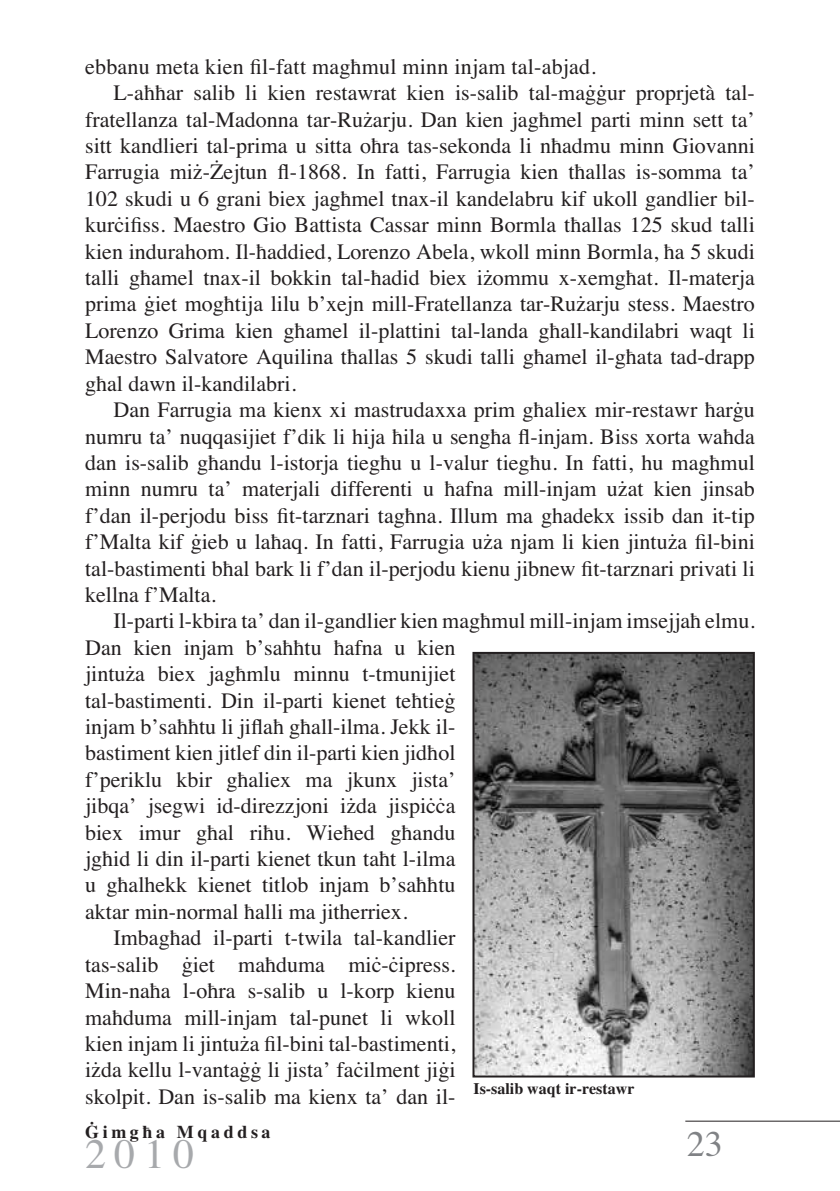
<style>
.page{position:relative;width:840px;height:1191px;background:#fff}
.page>*{position:absolute;margin:0;border:0;box-sizing:border-box;transform-origin:0 0}
.t1{font:42px "M Times Plain";color:#a7a9ac}
.t2{font:36px "M Times Plain";color:#808285}
.t3{font:22px "M Times Plain";color:#231f20}
.t4{font:700 18px "M Times";letter-spacing:.2em;color:#231f20}
.t5{font:700 16px "M Times";color:#231f20}
</style>
<div class="page">
<hr style="left:685px;top:1120px;width:154px;height:1px;background:#231f20">
<img style="left:475px;top:655px;width:276px;height:419px">
<div style="left:472px;top:652px;width:282px;height:425px;border:2px solid #231f20"></div>
<p class="t3" style="left:85px;top:53px;width:512px">ebbanu meta kien fil-fatt mag˙mul minn injam tal-abjad.</p>
<p class="t3" style="left:113px;top:80px;width:642px">L-a˙˙ar salib li kien restawrat kien is-salib tal-ma©©ur proprjetà tal-</p>
<p class="t3" style="left:85px;top:106px;width:670px">fratellanza tal-Madonna tar-RuΩarju. Dan kien jag˙mel parti minn sett ta’</p>
<p class="t3" style="left:85px;top:132px;width:670px">sitt kandlieri tal-prima u sitta o˙ra tas-sekonda li n˙admu minn Giovanni</p>
<p class="t3" style="left:85px;top:159px;width:670px">Farrugia miΩ-Ûejtun fl-1868. In fatti, Farrugia kien t˙allas is-somma ta’</p>
<p class="t3" style="left:85px;top:185px;width:670px">102 skudi u 6 grani biex jag˙mel tnax-il kandelabru kif ukoll gandlier bil-</p>
<p class="t3" style="left:85px;top:212px;width:670px">kurçifiss. Maestro Gio Battista Cassar minn Bormla t˙allas 125 skud talli</p>
<p class="t3" style="left:85px;top:238px;width:670px">kien indurahom. Il-˙addied, Lorenzo Abela, wkoll minn Bormla, ˙a 5 skudi</p>
<p class="t3" style="left:85px;top:264px;width:670px">talli g˙amel tnax-il bokkin tal-˙adid biex iΩommu x-xemg˙at. Il-materja</p>
<p class="t3" style="left:85px;top:291px;width:670px">prima ©iet mog˙tija lilu b’xejn mill-Fratellanza tar-RuΩarju stess. Maestro</p>
<p class="t3" style="left:85px;top:317px;width:670px">Lorenzo Grima kien g˙amel il-plattini tal-landa g˙all-kandilabri waqt li</p>
<p class="t3" style="left:85px;top:344px;width:670px">Maestro Salvatore Aquilina t˙allas 5 skudi talli g˙amel il-g˙ata tad-drapp</p>
<p class="t3" style="left:85px;top:370px;width:212px">g˙al dawn il-kandilabri.</p>
<p class="t3" style="left:113px;top:396px;width:642px">Dan Farrugia ma kienx xi mastrudaxxa prim g˙aliex mir-restawr ˙ar©u</p>
<p class="t3" style="left:85px;top:423px;width:670px">numru ta’ nuqqasijiet f’dik li hija ˙ila u seng˙a fl-injam. Biss xorta wa˙da</p>
<p class="t3" style="left:85px;top:449px;width:670px">dan is-salib g˙andu l-istorja tieg˙u u l-valur tieg˙u. In fatti, hu mag˙mul</p>
<p class="t3" style="left:85px;top:476px;width:670px">minn numru ta’ materjali differenti u ˙afna mill-injam uΩat kien jinsab</p>
<p class="t3" style="left:85px;top:502px;width:670px">f’dan il-perjodu biss fit-tarznari tag˙na. Illum ma ghadekx issib dan it-tip</p>
<p class="t3" style="left:85px;top:528px;width:670px">f’Malta kif ©ieb u la˙aq. In fatti, Farrugia uΩa njam li kien jintuΩa fil-bini</p>
<p class="t3" style="left:85px;top:555px;width:670px">tal-bastimenti b˙al bark li f’dan il-perjodu kienu jibnew fit-tarznari privati li</p>
<p class="t3" style="left:85px;top:581px;width:132px">kellna f’Malta.</p>
<p class="t3" style="left:113px;top:608px;width:642px">Il-parti l-kbira ta’ dan il-gandlier kien mag˙mul mill-injam imsejja˙ elmu.</p>
<p class="t3" style="left:85px;top:634px;width:371px">Dan kien injam b’sa˙˙tu ˙afna u kien</p>
<p class="t3" style="left:85px;top:660px;width:371px">jintuΩa biex jag˙mlu minnu t-tmunijiet</p>
<p class="t3" style="left:85px;top:687px;width:371px">tal-bastimenti. Din il-parti kienet te˙tie©</p>
<p class="t3" style="left:85px;top:713px;width:371px">injam b’sa˙˙tu li jifla˙ g˙all-ilma. Jekk il-</p>
<p class="t3" style="left:85px;top:740px;width:371px">bastiment kien jitlef din il-parti kien jid˙ol</p>
<p class="t3" style="left:85px;top:766px;width:371px">f’periklu kbir g˙aliex ma jkunx jista’</p>
<p class="t3" style="left:85px;top:792px;width:371px">jibqa’ jsegwi id-direzzjoni iΩda jispiçça</p>
<p class="t3" style="left:85px;top:819px;width:371px">biex imur g˙al ri˙u. Wie˙ed g˙andu</p>
<p class="t3" style="left:85px;top:845px;width:371px">jg˙id li din il-parti kienet tkun ta˙t l-ilma</p>
<p class="t3" style="left:85px;top:872px;width:371px">u g˙alhekk kienet titlob injam b’sa˙˙tu</p>
<p class="t3" style="left:85px;top:898px;width:324px">aktar min-normal ˙alli ma jitherriex.</p>
<p class="t3" style="left:113px;top:924px;width:343px">Imbag˙ad il-parti t-twila tal-kandlier</p>
<p class="t3" style="left:85px;top:951px;width:371px">tas-salib ©iet ma˙duma miç-çipress.</p>
<p class="t3" style="left:85px;top:977px;width:371px">Min-na˙a l-o˙ra s-salib u l-korp kienu</p>
<p class="t3" style="left:85px;top:1004px;width:371px">ma˙duma mill-injam tal-punet li wkoll</p>
<p class="t3" style="left:85px;top:1030px;width:371px">kien injam li jintuΩa fil-bini tal-bastimenti,</p>
<p class="t3" style="left:85px;top:1056px;width:371px">iΩda kellu l-vanta©© li jista’ façilment ji©i</p>
<p class="t3" style="left:85px;top:1083px;width:371px">skolpit. Dan is-salib ma kienx ta’ dan il-</p>
<p class="t5" style="left:473px;top:1078px;width:162px">Is-salib waqt ir-restawr</p>
<p class="t4" style="left:85px;top:1121px;width:187px">Ìimg˙a Mqaddsa</p>
<h1 class="t1" style="left:85px;top:1129px;width:111px">2010</h1>
<h2 class="t2" style="left:686px;top:1122px;width:37px">23</h2>
</div>
